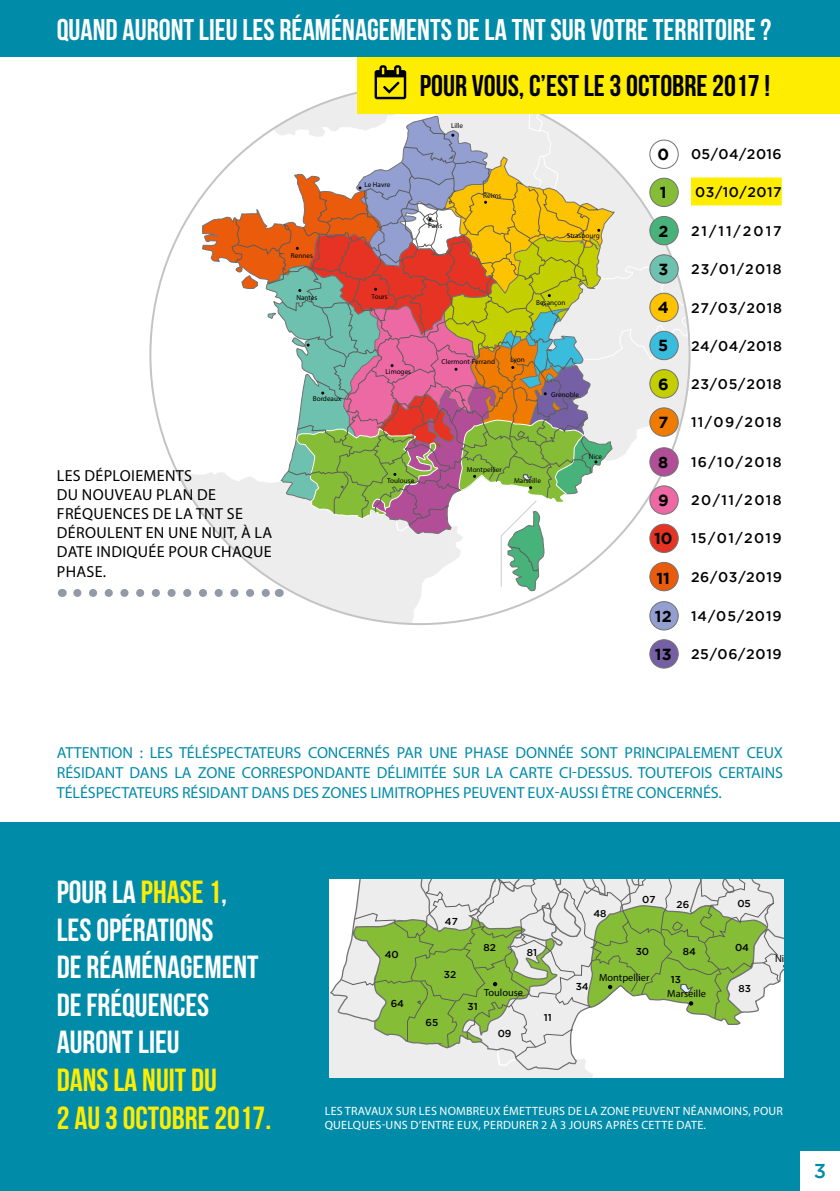
<style>
.page{position:relative;width:840px;height:1191px;background:#fff}
.page>*{position:absolute;margin:0;border:0;box-sizing:border-box;transform-origin:0 0}
.t1{font:32px/37.6px "Bebas Neue";color:#fff}
.t2{font:32px/37.6px "Bebas Neue";color:#ffed00}
.t3{font:30px "Bebas Neue";color:#fff}
.t4{font:30px "Bebas Neue";color:#000}
.t5{font:500 20px "Gotham";color:#008ba9}
.t6{font:16px/20px "Myriad Pro";letter-spacing:-.005em;color:#008ba9;text-align:justify}
.t7{font:16px/19.2px "Myriad Pro";letter-spacing:.02em;color:#000}
.t8{font:700 16px "Gotham";color:#000}
.t9{font:500 14px "Gotham";letter-spacing:.065em;color:#000}
.t10{font:12px/14.4px "Myriad Pro";letter-spacing:.02em;color:#fff}
.t11{font:10.4px "Myriad Pro";color:#000}
.t12{font:500 10px "Gotham";color:#000}
.t13{font:7.2px "Myriad Pro";color:#000}
.s1{color:#ffed00}
</style>
<div class="page">
<div style="left:0;top:822px;width:839px;height:369px;background:#008ba9"></div>
<svg style="left:300px;top:597px;width:164px;height:27px"></svg>
<div style="left:357px;top:57px;width:482px;height:56px;background:#ffed00"></div>
<div style="left:799px;top:1151px;width:40px;height:40px;background:#fff"></div>
<div style="left:0;top:0;width:839px;height:57px;background:#008ba9"></div>
<svg style="left:77px;top:65px;width:612px;height:532px"></svg>
<svg style="left:329px;top:879px;width:453px;height:198px;background:#c8d9af"></svg>
<div style="left:649px;top:140px;width:28px;height:28px;background:#fff;border-radius:50%"></div>
<div style="left:649px;top:140px;width:29px;height:29px;border:1px solid #727272;border-radius:50%"></div>
<div style="left:649px;top:178px;width:28px;height:28px;background:#86bd36;border-radius:50%"></div>
<div style="left:649px;top:178px;width:29px;height:29px;border:1px solid #727272;border-radius:50%"></div>
<div style="left:649px;top:216px;width:28px;height:29px;background:#47b27a;border-radius:50%"></div>
<div style="left:649px;top:216px;width:29px;height:29px;border:1px solid #727272;border-radius:50%"></div>
<div style="left:649px;top:255px;width:28px;height:28px;background:#6dc1ae;border-radius:50%"></div>
<div style="left:649px;top:254px;width:29px;height:29px;border:1px solid #727272;border-radius:50%"></div>
<div style="left:690px;top:177px;width:91px;height:28px;background:#ffed00"></div>
<div style="left:649px;top:293px;width:28px;height:28px;background:#fdc300;border-radius:50%"></div>
<div style="left:649px;top:293px;width:29px;height:29px;border:1px solid #727272;border-radius:50%"></div>
<div style="left:649px;top:331px;width:28px;height:29px;background:#3abddc;border-radius:50%"></div>
<div style="left:649px;top:331px;width:29px;height:29px;border:1px solid #727272;border-radius:50%"></div>
<div style="left:649px;top:369px;width:28px;height:29px;background:#c4cf00;border-radius:50%"></div>
<div style="left:649px;top:369px;width:29px;height:29px;border:1px solid #727272;border-radius:50%"></div>
<div style="left:649px;top:408px;width:28px;height:28px;background:#ef7b00;border-radius:50%"></div>
<div style="left:649px;top:407px;width:29px;height:30px;border:1px solid #727272;border-radius:50%"></div>
<div style="left:649px;top:448px;width:28px;height:28px;background:#b14e97;border-radius:50%"></div>
<div style="left:649px;top:447px;width:29px;height:29px;border:1px solid #727272;border-radius:50%"></div>
<div style="left:649px;top:486px;width:28px;height:28px;background:#ec69a3;border-radius:50%"></div>
<div style="left:649px;top:485px;width:29px;height:29px;border:1px solid #727272;border-radius:50%"></div>
<div style="left:649px;top:524px;width:28px;height:28px;background:#e63323;border-radius:50%"></div>
<div style="left:649px;top:524px;width:29px;height:29px;border:1px solid #727272;border-radius:50%"></div>
<div style="left:649px;top:562px;width:28px;height:29px;background:#ea5b0b;border-radius:50%"></div>
<div style="left:649px;top:562px;width:29px;height:29px;border:1px solid #727272;border-radius:50%"></div>
<div style="left:649px;top:601px;width:28px;height:29px;background:#939fd1;border-radius:50%"></div>
<div style="left:649px;top:601px;width:29px;height:29px;border:1px solid #727272;border-radius:50%"></div>
<div style="left:649px;top:639px;width:28px;height:29px;background:#755fa5;border-radius:50%"></div>
<div style="left:649px;top:639px;width:29px;height:29px;border:1px solid #727272;border-radius:50%"></div>
<h2 class="t3" style="left:57px;top:13px;width:715px">QUAND AURONT LIEU LES RÉAMÉNAGEMENTS DE LA TNT SUR VOTRE TERRITOIRE ?</h2>
<h2 class="t4" style="left:420px;top:69px;width:351px">POUR VOUS, C’EST LE 3 OCTOBRE 2017 !</h2>
<p class="t13" style="left:451px;top:121px;width:14px">Lille</p>
<p class="t13" style="left:364px;top:180px;width:27px">Le Havre</p>
<p class="t13" style="left:291px;top:251px;width:23px">Rennes</p>
<p class="t13" style="left:296px;top:293px;width:22px">Nantes</p>
<p class="t13" style="left:371px;top:292px;width:18px">Tours</p>
<p class="t13" style="left:428px;top:221px;width:16px">Paris</p>
<p class="t13" style="left:483px;top:192px;width:20px">Reims</p>
<p class="t13" style="left:566px;top:231px;width:34px">Strasbourg</p>
<p class="t13" style="left:536px;top:298px;width:30px">Besançon</p>
<p class="t13" style="left:312px;top:394px;width:30px">Bordeaux</p>
<p class="t13" style="left:385px;top:367px;width:27px">Limoges</p>
<p class="t13" style="left:441px;top:357px;width:55px">Clermont-Ferrand</p>
<p class="t13" style="left:510px;top:355px;width:16px">Lyon</p>
<p class="t13" style="left:551px;top:390px;width:29px">Grenoble</p>
<p class="t7" style="left:57px;top:465px;width:217px">LES DÉPLOIEMENTS<br>DU NOUVEAU PLAN DE<br>FRÉQUENCES DE LA TNT SE<br>DÉROULENT EN UNE NUIT, À LA<br>DATE INDIQUÉE POUR CHAQUE<br>PHASE.</p>
<p class="t13" style="left:387px;top:476px;width:29px">Toulouse</p>
<p class="t13" style="left:466px;top:465px;width:36px">Montpellier</p>
<p class="t13" style="left:514px;top:476px;width:28px">Marseille</p>
<p class="t13" style="left:588px;top:452px;width:15px">Nice</p>
<p class="t8" style="left:657px;top:145px;width:13px">0</p>
<p class="t8" style="left:659px;top:183px;width:8px">1</p>
<p class="t8" style="left:658px;top:222px;width:11px">2</p>
<p class="t8" style="left:658px;top:260px;width:11px">3</p>
<p class="t8" style="left:657px;top:298px;width:13px">4</p>
<p class="t8" style="left:658px;top:336px;width:12px">5</p>
<p class="t8" style="left:657px;top:375px;width:12px">6</p>
<p class="t8" style="left:658px;top:413px;width:11px">7</p>
<p class="t8" style="left:658px;top:453px;width:12px">8</p>
<p class="t8" style="left:657px;top:491px;width:12px">9</p>
<p class="t8" style="left:653px;top:529px;width:20px">10</p>
<p class="t8" style="left:656px;top:569px;width:15px">11</p>
<p class="t8" style="left:654px;top:606px;width:18px">12</p>
<p class="t8" style="left:654px;top:645px;width:18px">13</p>
<p class="t9" style="left:690px;top:146px;width:92px">05/04/2016</p>
<p class="t9" style="left:695px;top:185px;width:88px">03/10/2017</p>
<p class="t9" style="left:690px;top:223px;width:92px">21/11/2017</p>
<p class="t9" style="left:690px;top:261px;width:92px">23/01/2018</p>
<p class="t9" style="left:690px;top:299px;width:92px">27/03/2018</p>
<p class="t9" style="left:690px;top:338px;width:92px">24/04/2018</p>
<p class="t9" style="left:690px;top:376px;width:92px">23/05/2018</p>
<p class="t9" style="left:690px;top:414px;width:92px">11/09/2018</p>
<p class="t9" style="left:690px;top:454px;width:92px">16/10/2018</p>
<p class="t9" style="left:690px;top:492px;width:92px">20/11/2018</p>
<p class="t9" style="left:690px;top:530px;width:92px">15/01/2019</p>
<p class="t9" style="left:690px;top:569px;width:92px">26/03/2019</p>
<p class="t9" style="left:690px;top:608px;width:92px">14/05/2019</p>
<p class="t9" style="left:690px;top:646px;width:92px">25/06/2019</p>
<p class="t6" style="left:57px;top:742px;width:727px">ATTENTION : LES TÉLÉSPECTATEURS CONCERNÉS PAR UNE PHASE DONNÉE SONT PRINCIPALEMENT CEUX RÉSIDANT DANS LA ZONE CORRESPONDANTE DÉLIMITÉE SUR LA CARTE CI-DESSUS. TOUTEFOIS CERTAINS TÉLÉSPECTATEURS RÉSIDANT DANS DES ZONES LIMITROPHES PEUVENT EUX-AUSSI ÊTRE CONCERNÉS.</p>
<h1 class="t1" style="left:57px;top:873px;width:203px">POUR LA <span class="s1">PHASE 1</span>,<br>LES OPÉRATIONS<br>DE RÉAMÉNAGEMENT<br>DE FRÉQUENCES<br>AURONT LIEU</h1>
<h1 class="t2" style="left:57px;top:1060px;width:216px">DANS LA NUIT DU<br>2 AU 3 OCTOBRE 2017.</h1>
<p class="t12" style="left:384px;top:948px;width:16px">40</p>
<p class="t12" style="left:390px;top:997px;width:15px">64</p>
<p class="t12" style="left:444px;top:916px;width:14px">47</p>
<p class="t12" style="left:443px;top:968px;width:14px">32</p>
<p class="t12" style="left:425px;top:1016px;width:14px">65</p>
<p class="t12" style="left:483px;top:942px;width:14px">82</p>
<p class="t12" style="left:593px;top:907px;width:15px">48</p>
<p class="t12" style="left:641px;top:893px;width:15px">07</p>
<p class="t12" style="left:526px;top:947px;width:12px">81</p>
<p class="t12" style="left:635px;top:946px;width:15px">30</p>
<p class="t11" style="left:483px;top:986px;width:41px">Toulouse</p>
<p class="t12" style="left:467px;top:1000px;width:12px">31</p>
<p class="t12" style="left:497px;top:1028px;width:15px">09</p>
<p class="t12" style="left:543px;top:1012px;width:9px">11</p>
<p class="t12" style="left:575px;top:980px;width:14px">34</p>
<p class="t11" style="left:598px;top:971px;width:52px">Montpellier</p>
<p class="t12" style="left:676px;top:899px;width:14px">26</p>
<p class="t12" style="left:682px;top:945px;width:15px">84</p>
<p class="t12" style="left:670px;top:973px;width:12px">13</p>
<p class="t11" style="left:667px;top:987px;width:40px">Marseille</p>
<p class="t12" style="left:737px;top:897px;width:15px">05</p>
<p class="t12" style="left:734px;top:941px;width:16px">04</p>
<p class="t12" style="left:738px;top:982px;width:14px">83</p>
<p class="t11" style="left:774px;top:952px;width:21px">Nice</p>
<p class="t10" style="left:324px;top:1103px;width:459px">LES TRAVAUX SUR LES NOMBREUX ÉMETTEURS DE LA ZONE PEUVENT NÉANMOINS, POUR<br>QUELQUES-UNS D’ENTRE EUX, PERDURER 2 À 3 JOURS APRÈS CETTE DATE.</p>
<p class="t5" style="left:813px;top:1160px;width:14px">3</p>
</div>
